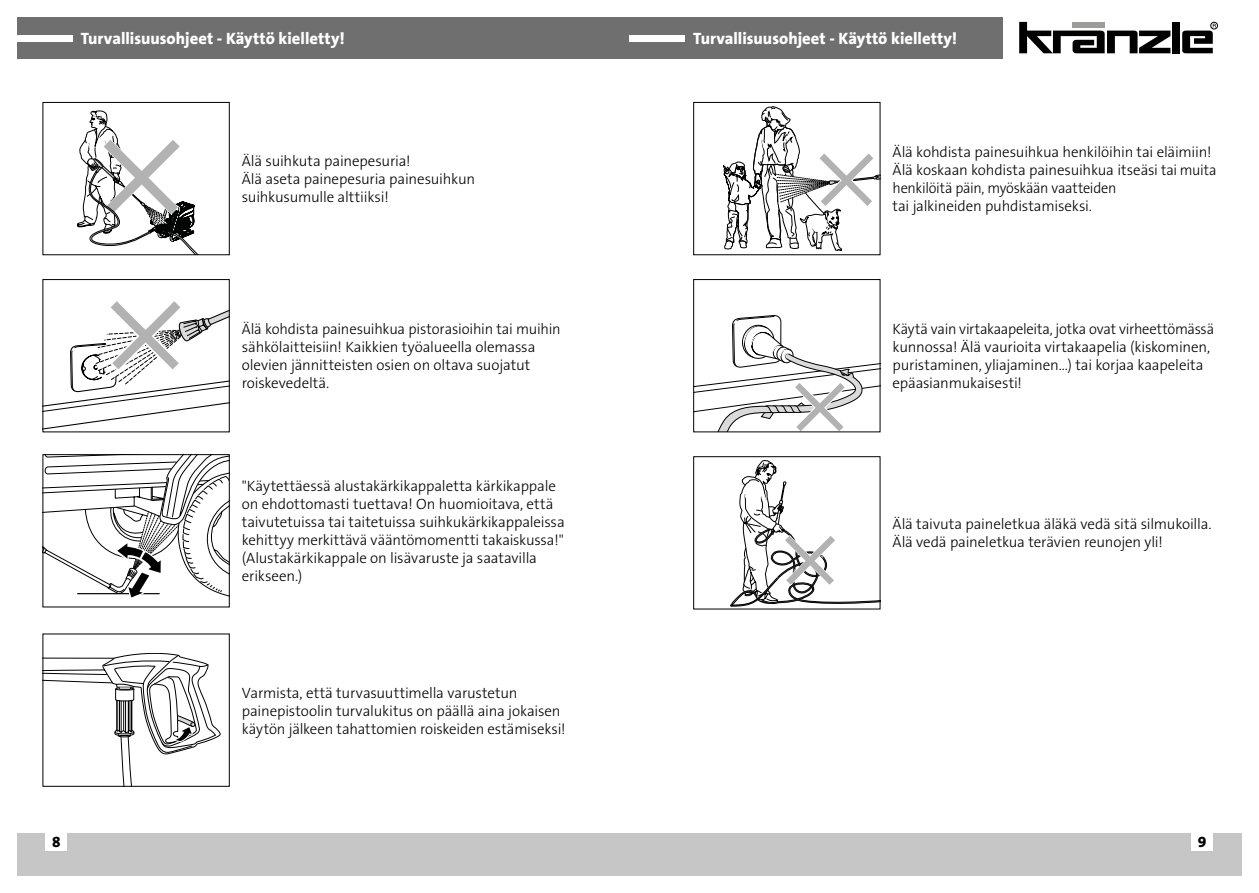
<style>
.page{position:relative;width:1259px;height:893px;background:#fff}
.page>*{position:absolute;margin:0;border:0;box-sizing:border-box;transform-origin:0 0}
.t1{font:16.5px "The Sans LP8 Ex Bld";color:#fff}
.t2{font:15px/18px "The Sans LP3 Lig";letter-spacing:-.015em;color:#000}
.t3{font:15px "The Sans LP8 Ex Bld";color:#000}
</style>
<div class="page">
<div style="left:629px;top:833px;width:613px;height:43px;background:#c6c6c6"></div>
<div style="left:17px;top:833px;width:612px;height:43px;background:#c6c6c6"></div>
<div style="left:1191px;top:833px;width:22px;height:18px;background:#fff"></div>
<div style="left:46px;top:833px;width:21px;height:18px;background:#fff"></div>
<div style="left:17px;top:17px;width:985px;height:41px;background:#706f6f"></div>
<div style="left:17px;top:35px;width:55px;height:6px;background:#fff"></div>
<div style="left:629px;top:35px;width:56px;height:6px;background:#fff"></div>
<svg style="left:1019px;top:22px;width:151px;height:31px"></svg>
<div style="left:1172px;top:22px;width:7px;height:31px;background:#000"></div>
<div style="left:1210px;top:22px;width:7px;height:7px;border:1px solid #000;border-radius:50%"></div>
<svg style="left:1182px;top:24px;width:34px;height:29px"></svg>
<svg style="left:44px;top:301px;width:184px;height:129px"></svg>
<div style="left:42px;top:279px;width:188px;height:153px;border:1px solid #000"></div>
<svg style="left:45px;top:653px;width:175px;height:132px"></svg>
<div style="left:43px;top:634px;width:187px;height:153px;border:1px solid #000"></div>
<svg style="left:695px;top:315px;width:183px;height:115px"></svg>
<div style="left:693px;top:279px;width:187px;height:153px;border:1px solid #000"></div>
<svg style="left:730px;top:460px;width:148px;height:146px"></svg>
<div style="left:693px;top:456px;width:187px;height:153px;border:1px solid #000"></div>
<svg style="left:723px;top:106px;width:155px;height:145px"></svg>
<div style="left:693px;top:102px;width:187px;height:153px;border:1px solid #000"></div>
<svg style="left:45px;top:456px;width:183px;height:142px"></svg>
<div style="left:43px;top:454px;width:187px;height:153px;border:1px solid #000"></div>
<svg style="left:77px;top:111px;width:120px;height:142px"></svg>
<div style="left:43px;top:102px;width:187px;height:153px;border:1px solid #000"></div>
<p class="t1" style="left:81px;top:28px;width:265px">Turvallisuusohjeet - Käyttö kielletty!</p>
<p class="t1" style="left:693px;top:28px;width:265px">Turvallisuusohjeet - Käyttö kielletty!</p>
<p class="t2" style="left:242px;top:152px;width:235px">Älä suihkuta painepesuria!<br>Älä aseta painepesuria painesuihkun suihkusumulle alttiiksi!</p>
<p class="t2" style="left:242px;top:320px;width:320px">Älä kohdista painesuihkua pistorasioihin tai muihin sähkölaitteisiin! Kaikkien työalueella olemassa olevien jännitteisten osien on oltava suojatut roiskevedeltä.</p>
<p class="t2" style="left:242px;top:477px;width:324px">"Käytettäessä alustakärkikappaletta kärkikappale on ehdottomasti tuettava! On huomioitava, että taivutetuissa tai taitetuissa suihkukärkikappaleissa kehittyy merkittävä vääntömomentti takaiskussa!" (Alustakärkikappale on lisävaruste ja saatavilla erikseen.)</p>
<p class="t2" style="left:242px;top:684px;width:325px">Varmista, että turvasuuttimella varustetun painepistoolin turvalukitus on päällä aina jokaisen käytön jälkeen tahattomien roiskeiden estämiseksi!</p>
<p class="t2" style="left:892px;top:143px;width:325px">Älä kohdista painesuihkua henkilöihin tai eläimiin!<br>Älä koskaan kohdista painesuihkua itseäsi tai muita henkilöitä päin, myöskään vaatteiden<br>tai jalkineiden puhdistamiseksi.</p>
<p class="t2" style="left:892px;top:320px;width:323px">Käytä vain virtakaapeleita, jotka ovat virheettömässä kunnossa! Älä vaurioita virtakaapelia (kiskominen, puristaminen, yliajaminen...) tai korjaa kaapeleita epäasianmukaisesti!</p>
<p class="t2" style="left:892px;top:515px;width:320px">Älä taivuta paineletkua äläkä vedä sitä silmukoilla.<br>Älä vedä paineletkua terävien reunojen yli!</p>
<p class="t3" style="left:52px;top:832px;width:10px">8</p>
<p class="t3" style="left:1198px;top:832px;width:10px">9</p>
</div>
